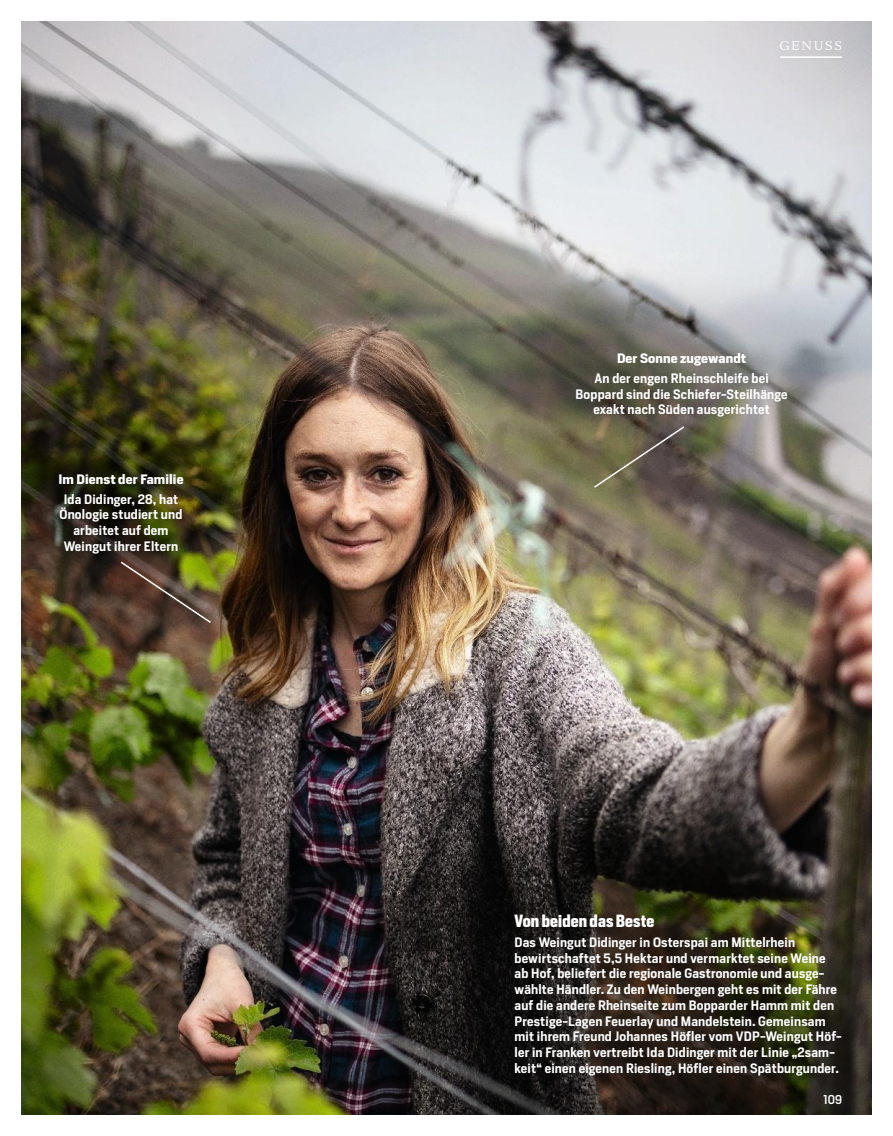
<style>
.page{position:relative;width:893px;height:1136px;background:#fff}
.page>*{position:absolute;margin:0;border:0;box-sizing:border-box;transform-origin:0 0}
.t1{font:700 16.5px "Heron Sans Cond";letter-spacing:.01em;color:#fff}
.t2{font:12.9px "Candida Focus Roman";letter-spacing:.135em;color:#fff}
.t3{font:600 12.75px/15.8px "Heron Sans";letter-spacing:.015em;color:#fff;text-align:center}
.t4{font:700 12.75px/20px "Heron Sans";letter-spacing:.01em;color:#fff;text-align:center}
.t5{font:500 12px "Heron Sans";color:#fff}
.s1{font-weight:600}
.s2{font-weight:700}
</style>
<div class="page">
<img style="left:21px;top:21px;width:851px;height:1093px">
<hr style="left:780px;top:56px;width:62px;height:2px;background:#fff">
<svg style="left:119px;top:560px;width:94px;height:64px;background:#615133"></svg>
<svg style="left:592px;top:425px;width:94px;height:64px;background:#68604d"></svg>
<p class="t4" style="left:58px;top:469px;width:127px">Im Dienst der Familie<br><span class="s1">Ida Didinger, 28, hat</span></p>
<p class="t3" style="left:59px;top:506px;width:124px">Önologie studiert und arbeitet auf dem<br>Weingut ihrer Eltern</p>
<p class="t2" style="left:779px;top:39px;width:64px">GENUSS</p>
<p class="t3" style="left:594px;top:348px;width:176px;line-height:20px"><span class="s2">Der Sonne zugewandt<br></span>An der engen Rheinschleife bei</p>
<p class="t3" style="left:576px;top:386px;width:214px">Boppard sind die Schiefer-Steilhänge exakt nach Süden ausgerichtet</p>
<p class="t1" style="left:514px;top:909px;width:141px">Von beiden das Beste</p>
<p class="t3" style="left:514px;top:934px;width:329px;text-align:left">Das Weingut Didinger in Osterspai am Mittelrhein bewirtschaftet 5,5 Hektar und vermarktet seine Weine ab Hof, beliefert die regionale Gastronomie und ausge&shy;wählte Händler. Zu den Weinbergen geht es mit der Fähre auf die andere Rheinseite zum Bopparder Hamm mit den Prestige-Lagen Feuerlay und Mandelstein. Gemeinsam mit ihrem Freund Johannes Höfler vom VDP-Weingut Höf&shy;ler in Franken vertreibt Ida Didinger mit der Linie „2sam&shy;keit“ einen eigenen Riesling, Höfler einen Spätburgunder.</p>
<p class="t5" style="left:823px;top:1092px;width:20px">109</p>
</div>
